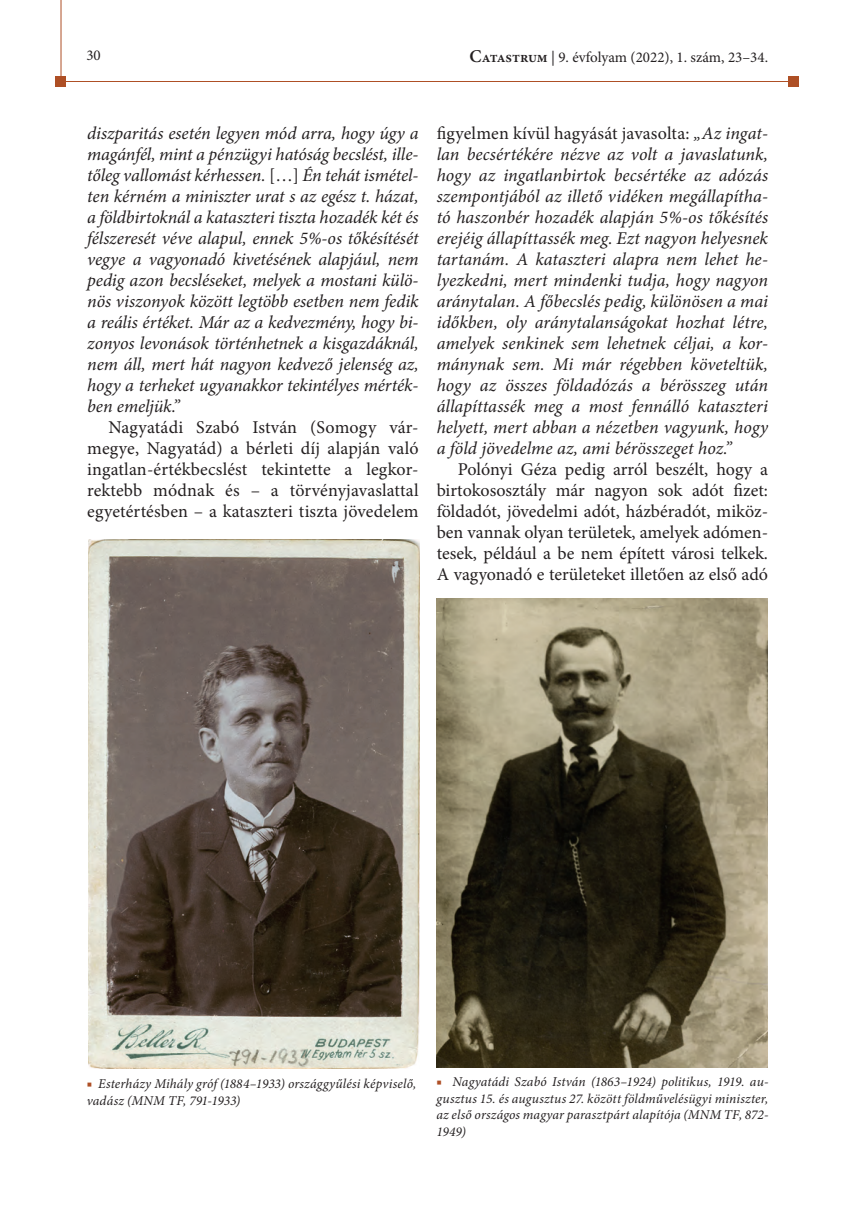
<style>
.page{position:relative;width:854px;height:1214px;background:#fff}
.page>*{position:absolute;margin:0;border:0;box-sizing:border-box;transform-origin:0 0}
.t1{font:italic 18px/21px "Minion Pro";letter-spacing:-.005em;color:#231f20;text-align:justify}
.t2{font:18px/21px "Minion Pro";letter-spacing:.01em;color:#231f20;text-align:justify}
.t3{font:15px "Minion Pro";color:#231f20}
.t4{font:italic 13.5px/16.5px "Minion Pro";letter-spacing:.01em;color:#231f20}
.s1{font-weight:600;font-size:18px}
.s2{font-weight:600}
.s3{font-style:normal}
.s4{color:#ae4f25}
</style>
<div class="page">
<hr style="left:59px;top:81px;width:734px;height:1px;background:#ae4f25">
<hr style="left:61px;top:0;width:1px;height:81px;background:#ae4f25">
<div style="left:788px;top:76px;width:10px;height:11px;background:#ae4f25"></div>
<div style="left:56px;top:77px;width:10px;height:10px;background:#ae4f25"></div>
<img style="left:88px;top:539px;width:331px;height:529px">
<img style="left:436px;top:598px;width:331px;height:469px">
<p class="t3" style="left:86px;top:45px;width:16px">30</p>
<p class="t3" style="left:469px;top:47px;width:300px"><span class="s1">C</span><span class="s2">atastrum</span> | 9. évfolyam (2022), 1. szám, 23–34.</p>
<p class="t1" style="left:87px;top:122px;width:333px">diszparitás esetén legyen mód arra, hogy úgy a magánfél, mint a pénzügyi hatóság becslést, ille&shy;tőleg vallomást kérhessen. <span class="s3">[…]</span> Én tehát ismétel&shy;ten kérném a miniszter urat s az egész t. házat, a földbirtoknál a kataszteri tiszta hozadék két és félszeresét véve alapul, ennek 5%-os tőkésítését vegye a vagyonadó kivetésének alapjául, nem pedig azon becsléseket, melyek a mostani külö&shy;nös viszonyok között legtöbb esetben nem fedik a reális értéket. Már az a kedvezmény, hogy bi&shy;zonyos levonások történhetnek a kisgazdáknál, nem áll, mert hát nagyon kedvező jelenség az, hogy a terheket ugyanakkor tekintélyes mérték&shy;ben emeljük.”</p>
<p class="t2" style="left:87px;top:417px;width:333px;text-indent:21px">Nagyatádi Szabó István (Somogy vár&shy;megye, Nagyatád) a bérleti díj alapján való ingatlan-értékbecslést tekintette a legkor&shy;rektebb módnak és – a törvényjavaslattal egyetértésben – a kataszteri tiszta jövedelem</p>
<p class="t1" style="left:436px;top:122px;width:333px"><span class="s3">figyelmen kívül hagyását javasolta:</span> „Az ingat&shy;lan becsértékére nézve az volt a javaslatunk, hogy az ingatlanbirtok becsértéke az adózás szempontjából az illető vidéken megállapítha&shy;tó haszonbér hozadék alapján 5%-os tőkésítés erejéig állapíttassék meg. Ezt nagyon helyesnek tartanám. A kataszteri alapra nem lehet he&shy;lyezkedni, mert mindenki tudja, hogy nagyon aránytalan. A főbecslés pedig, különösen a mai időkben, oly aránytalanságokat hozhat létre, amelyek senkinek sem lehetnek céljai, a kor&shy;mánynak sem. Mi már régebben követeltük, hogy az összes földadózás a bérösszeg után állapíttassék meg a most fennálló kataszteri helyett, mert abban a nézetben vagyunk, hogy a föld jövedelme az, ami bérösszeget hoz.”</p>
<p class="t2" style="left:436px;top:459px;width:333px;text-indent:21px">Polónyi Géza pedig arról beszélt, hogy a birtokososztály már nagyon sok adót fizet: földadót, jövedelmi adót, házbéradót, miköz&shy;ben vannak olyan területek, amelyek adómen&shy;tesek, például a be nem épített városi telkek.<br>A vagyonadó e területeket illetően az első adó</p>
<p class="t4" style="left:87px;top:1075px;width:331px"><span class="s4">■</span> Esterházy Mihály gróf (1884–1933) országgyűlési képviselő, vadász (MNM TF, 791-1933)</p>
<p class="t4" style="left:436px;top:1073px;width:333px;text-align:justify"><span class="s4">■</span> Nagyatádi Szabó István (1863–1924) politikus, 1919. au&shy;gusztus 15. és augusztus 27. között földművelésügyi miniszter, az első országos magyar parasztpárt alapítója (MNM TF, 872- 1949)</p>
</div>
